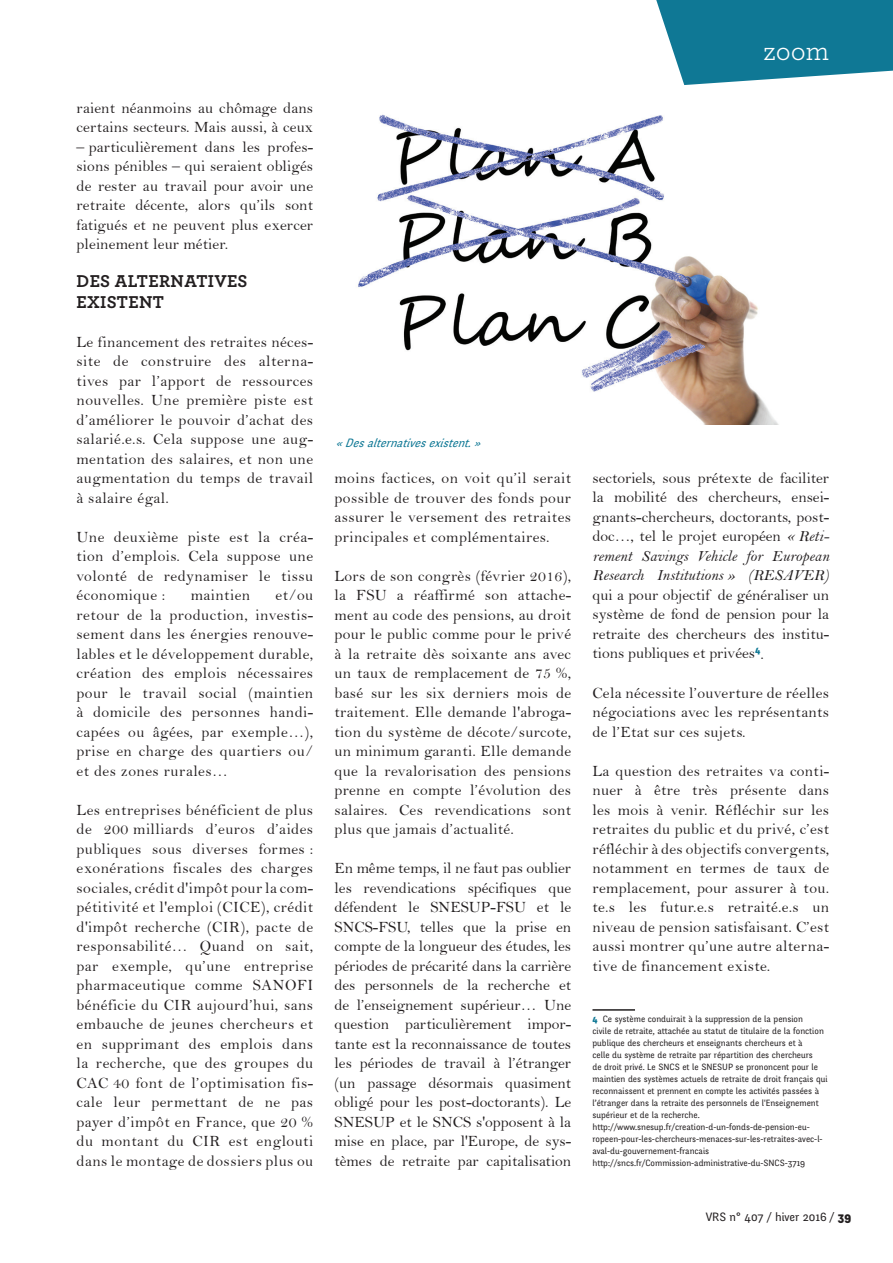
<style>
.page{position:relative;width:893px;height:1263px;background:#fff}
.page>*{position:absolute;margin:0;border:0;box-sizing:border-box;transform-origin:0 0}
.t1{font:28.8px "Archer";color:#fff}
.t2{font:700 18px/21px "Archer";letter-spacing:.02em;color:#231f20}
.t3{font:15.75px/19.5px "Bell";letter-spacing:.02em;color:#231f20;text-align:justify}
.t4{font:15.75px/19.5px "Bell MT Italic";color:#231f20}
.t5{font:italic 12px "Fengardo Neue";color:#0f7895}
.t6{font:12px "Fengardo Neue";color:#231f20}
.t7{font:9px/12px "Fengardo Neue";color:#231f20}
.s1{font-family:"Bell MT Italic"}
.s2{font-weight:900;color:#0f7895}
.s3{font-weight:900}
</style>
<div class="page">
<svg style="left:656px;top:0;width:237px;height:85px"></svg>
<hr style="left:592px;top:1009px;width:43px;height:2px;background:#231f20">
<img style="left:358px;top:114px;width:420px;height:310px">
<p class="t3" style="left:77px;top:98px;width:238px">raient néanmoins au chômage dans certains secteurs. Mais aussi, à ceux</p>
<p class="t3" style="left:77px;top:137px;width:238px">– particulièrement dans les profes&shy;sions pénibles – qui seraient obligés de rester au travail pour avoir une retraite décente, alors qu’ils sont fatigués et ne peuvent plus exercer pleinement leur métier.</p>
<p class="t2" style="left:77px;top:269px;width:171px">DES ALTERNATIVES<br>EXISTENT</p>
<p class="t3" style="left:77px;top:332px;width:238px">Le financement des retraites néces&shy;site de construire des alterna&shy;tives par l’apport de ressources nouvelles. Une première piste est d’améliorer le pouvoir d’achat des salarié.e.s. Cela suppose une aug&shy;mentation des salaires, et non une augmentation du temps de travail à salaire égal.</p>
<p class="t3" style="left:77px;top:527px;width:238px">Une deuxième piste est la créa&shy;tion d’emplois. Cela suppose une volonté de redynamiser le tissu économique :</p>
<p class="t3" style="left:77px;top:585px;width:238px;text-indent:199px">et/ou retour de la production, investis&shy;sement dans les énergies renouve&shy;lables et le développement durable, création des emplois nécessaires pour le travail social (maintien à domicile des personnes handi&shy;capées ou âgées, par exemple…), prise en charge des quartiers ou/ et des zones rurales…</p>
<p class="t3" style="left:77px;top:800px;width:238px">Les entreprises bénéficient de plus de 200 milliards d’euros d’aides publiques sous diverses formes : exonérations fiscales des charges sociales, crédit d'impôt pour la com&shy;pétitivité et l'emploi (CICE), crédit d'impôt recherche (CIR), pacte de responsabilité… Quand on sait, par exemple, qu’une entreprise pharmaceutique comme SANOFI bénéficie du CIR aujourd’hui, sans embauche de jeunes chercheurs et en supprimant des emplois dans la recherche, que des groupes du CAC 40 font de l’optimisation fis&shy;cale leur permettant de ne pas payer d’impôt en France, que 20 % du montant du CIR est englouti dans le montage de dossiers plus ou</p>
<p class="t3" style="left:191px;top:585px;width:61px">maintien</p>
<p class="t5" style="left:336px;top:436px;width:151px">« Desalternativesexistent. »</p>
<p class="t3" style="left:334px;top:468px;width:238px">moins factices, on voit qu’il serait possible de trouver des fonds pour assurer le versement des retraites principales et complémentaires.</p>
<p class="t3" style="left:334px;top:566px;width:238px">Lors de son congrès (février 2016), la FSU a réaffirmé son attache&shy;ment au code des pensions, au droit pour le public comme pour le privé à la retraite dès soixante ans avec un taux de remplacement de 75 %, basé sur les six derniers mois de traitement. Elle demande l'abroga&shy;tion du système de décote/surcote, un minimum garanti. Elle demande que la revalorisation des pensions prenne en compte l’évolution des salaires. Ces revendications sont plus que jamais d’actualité.</p>
<p class="t3" style="left:334px;top:858px;width:238px">En même temps, il ne faut pas oublier les revendications spécifiques que défendent le SNESUP-FSU et le SNCS-FSU, telles que la prise en compte de la longueur des études, les périodes de précarité dans la carrière des personnels de la recherche et de l’enseignement supérieur… Une question particulièrement impor&shy;tante est la reconnaissance de toutes les périodes de travail à l’étranger (un passage désormais quasiment obligé pour les post-doctorants). Le SNESUP et le SNCS s'opposent à la mise en place, par l'Europe, de sys&shy;tèmes de retraite par capitalisation</p>
<h1 class="t1" style="left:763px;top:31px;width:67px">zoom</h1>
<p class="t3" style="left:592px;top:468px;width:238px">sectoriels, sous prétexte de faciliter la mobilité des chercheurs, ensei&shy;gnants-chercheurs, doctorants, post&shy;doc…, tel le projet européen <span class="s1">« Reti-</span></p>
<p class="t4" style="left:592px;top:546px;width:238px">rement Savings Vehicle for European<br>Research Institutions » (RESAVER)</p>
<p class="t3" style="left:592px;top:585px;width:238px">qui a pour objectif de généraliser un système de fond de pension pour la retraite des chercheurs des institu&shy;tions publiques et privées<sup>4</sup>.</p>
<p class="t3" style="left:592px;top:683px;width:238px">Cela nécessite l’ouverture de réelles négociations avec les représentants de l’Etat sur ces sujets.</p>
<p class="t3" style="left:592px;top:761px;width:238px">La question des retraites va conti&shy;nuer à être très présente dans les mois à venir. Réfléchir sur les retraites du public et du privé, c’est réfléchir à des objectifs convergents, notamment en termes de taux de remplacement, pour assurer à tou. te.s les futur.e.s retraité.e.s un niveau de pension satisfaisant. C’est aussi montrer qu’une autre alterna&shy;tive de financement existe.</p>
<p class="t7" style="left:592px;top:1013px;width:237px"><span class="s2">4</span> Ce système conduirait à la suppression de la pension<br>civile de retraite, attachée au statut de titulaire de la fonction publique des chercheurs et enseignants chercheurs et à<br>celle du système de retraite par répartition des chercheurs<br>de droit privé. Le SNCS et le SNESUP se prononcent pour le maintien des systèmes actuels de retraite de droit français qui reconnaissent et prennent en compte les activités passées à l’étranger dans la retraite des personnels de l'Enseignement supérieur et de la recherche. http://www.snesup.fr/creation-d-un-fonds-de-pension-eu&shy;ropeen-pour-les-chercheurs-menaces-sur-les-retraites-avec-l&shy;aval-du-gouvernement-francais http://sncs.fr/Commission-administrative-du-SNCS-3719</p>
<p class="t6" style="left:706px;top:1209px;width:147px">VRS n° 407 / hiver 2016 / <span class="s3">39</span></p>
</div>
